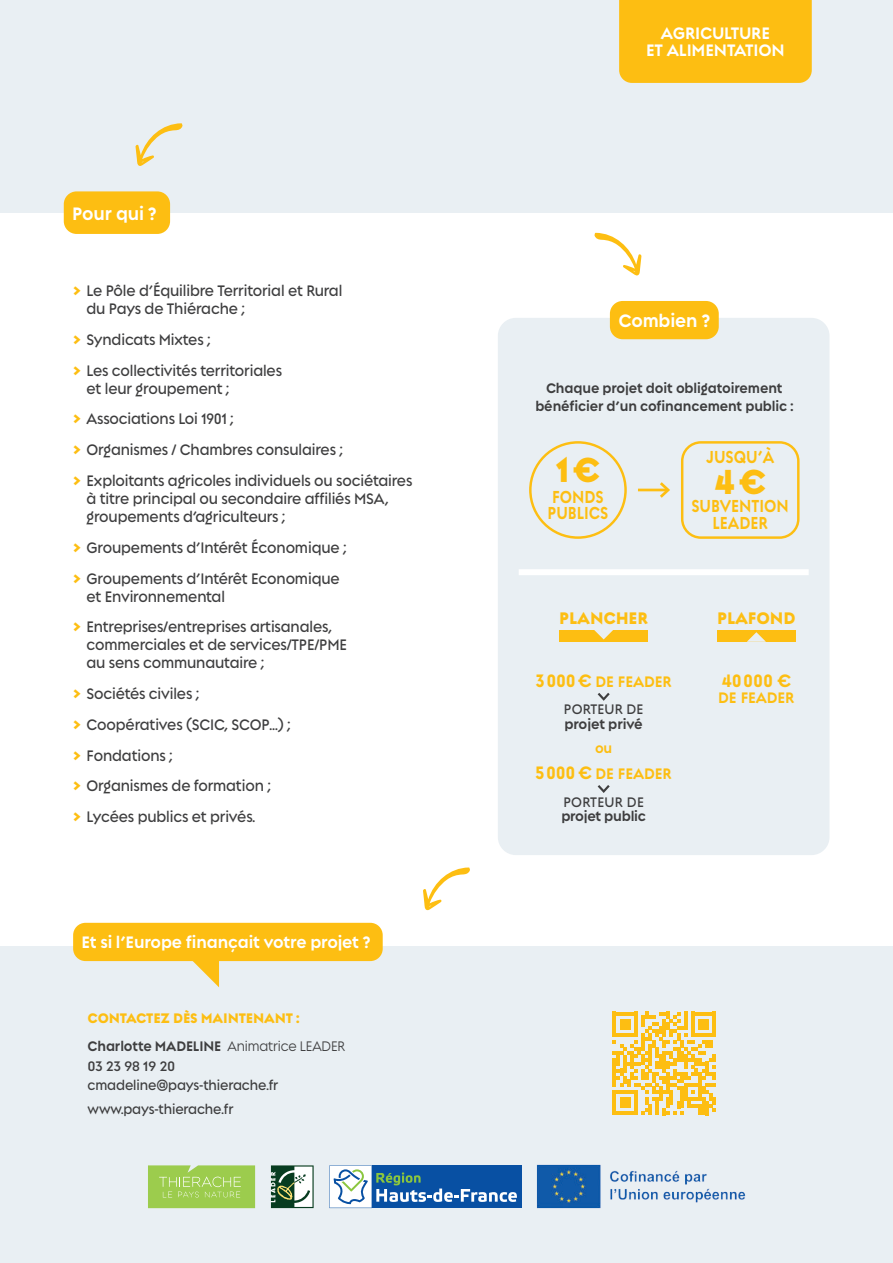
<style>
.page{position:relative;width:893px;height:1263px;background:#fff}
.page>*{position:absolute;margin:0;border:0;box-sizing:border-box;transform-origin:0 0}
.t1{font:800 37.65px "Regulator Nova";color:#fdbe12;scale:.9 1}
.t2{font:700 19.5px "Regulator Nova";letter-spacing:-.01em;color:#fff;scale:.9 1}
.t3{font:700 19.5px "Regulator Nova";letter-spacing:-.01em;color:#fdbe12;scale:.9 1}
.t4{font:700 18.9px/16.5px "Regulator Nova";color:#fdbe12;scale:.8 1}
.t5{font:800 18.15px "Regulator Nova";letter-spacing:-.01em;color:#fdbe12;scale:.9 1}
.t6{font:700 18px/17.2px "Regulator Nova";letter-spacing:-.01em;color:#fff;text-align:center;scale:.9 1}
.t7{font:600 16.5px/30.8px "Regulator Nova";letter-spacing:-.01em;color:#3e3e3f;scale:.89 1}
.t8{font:700 16.5px "Regulator Nova";letter-spacing:-.01em;color:#fdbe12;scale:.89 1}
.t9{font:700 15px/18px "Regulator Nova";letter-spacing:-.01em;color:#3e3e3f;text-align:center;scale:.89 1}
.t10{font:800 15px/28px "Regulator Nova";letter-spacing:-.01em;color:#fdbe12;scale:.9 1}
.t11{font:600 15px/19.5px "Regulator Nova";letter-spacing:-.01em;color:#3e3e3f}
.t12{font:700 15px "Regulator Nova";letter-spacing:-.01em;color:#3e3e3f;scale:.9 1}
.t13{font:600 15px "Regulator Nova";letter-spacing:-.01em;color:#3e3e3f;scale:.89 1}
.t14{font:600 15px "Regulator Nova";letter-spacing:.01em;color:#3e3e3f;scale:.9 1}
.t15{font:600 15px "Regulator Nova";letter-spacing:.02em;color:#3e3e3f;scale:.9 1}
.t16{font:700 15px "Regulator Nova";color:#fdbe12;scale:.89 1}
.s1{font-weight:800;color:#fdbe12}
.s2{font-weight:700;color:#3e3e3f}
.s3{font-weight:500;color:#3e3e3f}
.s4{font-size:19.5px}
</style>
<div class="page">
<div style="left:498px;top:318px;width:331px;height:537px;background:#e9eff3;border-radius:18px"></div>
<div style="left:529px;top:441px;width:98px;height:98px;border:2px solid #fdbe12;border-radius:50%"></div>
<hr style="left:638px;top:489px;width:30px;height:2px;background:#fdbe12">
<svg style="left:657px;top:482px;width:13px;height:16px"></svg>
<div style="left:681px;top:441px;width:118px;height:98px;border:2px solid #fdbe12;border-radius:19px"></div>
<div style="left:519px;top:569px;width:290px;height:6px;background:#fff"></div>
<svg style="left:598px;top:693px;width:12px;height:8px"></svg>
<svg style="left:598px;top:785px;width:12px;height:8px"></svg>
<div style="left:559px;top:630px;width:89px;height:11px;background:#fdbe12"></div>
<svg style="left:594px;top:630px;width:19px;height:9px"></svg>
<div style="left:717px;top:630px;width:78px;height:11px;background:#fdbe12"></div>
<svg style="left:747px;top:632px;width:19px;height:10px"></svg>
<div style="left:610px;top:301px;width:109px;height:38px;background:#fdbe12;border-radius:13px"></div>
<div style="left:0;top:0;width:893px;height:213px;background:#e9eff3"></div>
<div style="left:64px;top:191px;width:106px;height:43px;background:#fdbe12;border-radius:13px"></div>
<svg style="left:135px;top:123px;width:48px;height:43px"></svg>
<svg style="left:594px;top:233px;width:47px;height:43px"></svg>
<div style="left:0;top:947px;width:893px;height:316px;background:#e9eff3"></div>
<svg style="left:423px;top:867px;width:47px;height:44px"></svg>
<svg style="left:613px;top:1012px;width:103px;height:103px"></svg>
<div style="left:73px;top:923px;width:310px;height:38px;background:#fdbe12;border-radius:12px"></div>
<svg style="left:185px;top:961px;width:34px;height:26px"></svg>
<div style="left:619px;top:0;width:193px;height:83px;background:#fdbe12"></div>
<svg style="left:271px;top:1165px;width:43px;height:43px;background:#7d9783"></svg>
<div style="left:372px;top:1165px;width:149px;height:43px;background:#0850a3"></div>
<svg style="left:329px;top:1165px;width:188px;height:43px"></svg>
<img style="left:536px;top:1164px;width:210px;height:45px">
<svg style="left:148px;top:1165px;width:107px;height:43px;background:#a1ce57"></svg>
<p class="t2" style="left:72px;top:202px;width:95px">Pour qui ?</p>
<p class="t7" style="left:87px;top:282px;width:289px;line-height:18px;text-indent:-13px"><span class="s1">&gt;</span> Le Pôle d’Équilibre Territorial et Rural du Pays de Thiérache ;</p>
<p class="t7" style="left:73px;top:324px;width:236px"><span class="s1">&gt;</span> Syndicats Mixtes ;<br><span class="s1">&gt;</span> Les collectivités territoriales</p>
<p class="t7" style="left:73px;top:373px;width:383px;text-indent:13px">et leur groupement ;<br><span class="s1">&gt;</span> Associations Loi 1901 ;<br><span class="s1">&gt;</span> Organismes / Chambres consulaires ;<br><span class="s1">&gt;</span> Exploitants agricoles individuels ou sociétaires</p>
<p class="t7" style="left:87px;top:489px;width:341px;line-height:18px">à titre principal ou secondaire affiliés MSA, groupements d’agriculteurs ;</p>
<p class="t7" style="left:73px;top:532px;width:309px"><span class="s1">&gt;</span> Groupements d’Intérêt Économique ; <span class="s1">&gt;</span> Groupements d’Intérêt Economique</p>
<p class="t7" style="left:73px;top:581px;width:292px;text-indent:13px">et Environnemental<br><span class="s1">&gt;</span> Entreprises/entreprises artisanales,</p>
<p class="t7" style="left:87px;top:636px;width:294px;line-height:18px">commerciales et de services/TPE/PME au sens communautaire ;</p>
<p class="t7" style="left:73px;top:678px;width:246px"><span class="s1">&gt;</span> Sociétés civiles ;<br><span class="s1">&gt;</span> Coopératives (SCIC, SCOP…) ; <span class="s1">&gt;</span> Fondations ;<br><span class="s1">&gt;</span> Organismes de formation ;<br><span class="s1">&gt;</span> Lycées publics et privés.</p>
<p class="t6" style="left:81px;top:934px;width:323px">Et si l’Europe finançait votre projet ?</p>
<p class="t10" style="left:88px;top:1004px;width:288px">CONTACTEZ DÈS MAINTENANT :<br><span class="s2">Charlotte MADELINE</span> <span class="s3">Animatrice LEADER</span></p>
<p class="t11" style="left:88px;top:1056px;width:192px">03 23 98 19 20 cmadeline@pays-thierache.fr</p>
<p class="t13" style="left:88px;top:1100px;width:166px">www.pays-thierache.fr</p>
<p class="t6" style="left:646px;top:25px;width:156px">AGRICULTURE<br>ET ALIMENTATION</p>
<p class="t2" style="left:618px;top:309px;width:103px">Combien ?</p>
<p class="t9" style="left:535px;top:379px;width:291px">Chaque projet doit obligatoirement bénéficier d’un cofinancement public :</p>
<h1 class="t1" style="left:556px;top:446px;width:51px">1€</h1>
<p class="t4" style="left:547px;top:488px;width:78px">FONDS<br>PUBLICS</p>
<p class="t4" style="left:706px;top:448px;width:87px">JUSQU’À</p>
<h1 class="t1" style="left:714px;top:458px;width:59px">4€</h1>
<p class="t4" style="left:691px;top:498px;width:123px;text-align:center">SUBVENTION<br>LEADER</p>
<p class="t5" style="left:559px;top:607px;width:100px">PLANCHER</p>
<p class="t5" style="left:717px;top:607px;width:88px">PLAFOND</p>
<p class="t8" style="left:536px;top:671px;width:154px"><span class="s4">3000 €</span> DE FEADER</p>
<p class="t14" style="left:564px;top:701px;width:90px">PORTEUR DE</p>
<p class="t12" style="left:564px;top:715px;width:89px">projet privé</p>
<p class="t8" style="left:536px;top:764px;width:154px"><span class="s4">5000 €</span> DE FEADER</p>
<p class="t15" style="left:563px;top:793px;width:91px">PORTEUR DE</p>
<p class="t12" style="left:561px;top:807px;width:96px">projet public</p>
<p class="t16" style="left:595px;top:739px;width:21px">ou</p>
<p class="t3" style="left:722px;top:669px;width:79px">40000 €</p>
<p class="t8" style="left:718px;top:688px;width:87px">DE FEADER</p>
</div>
